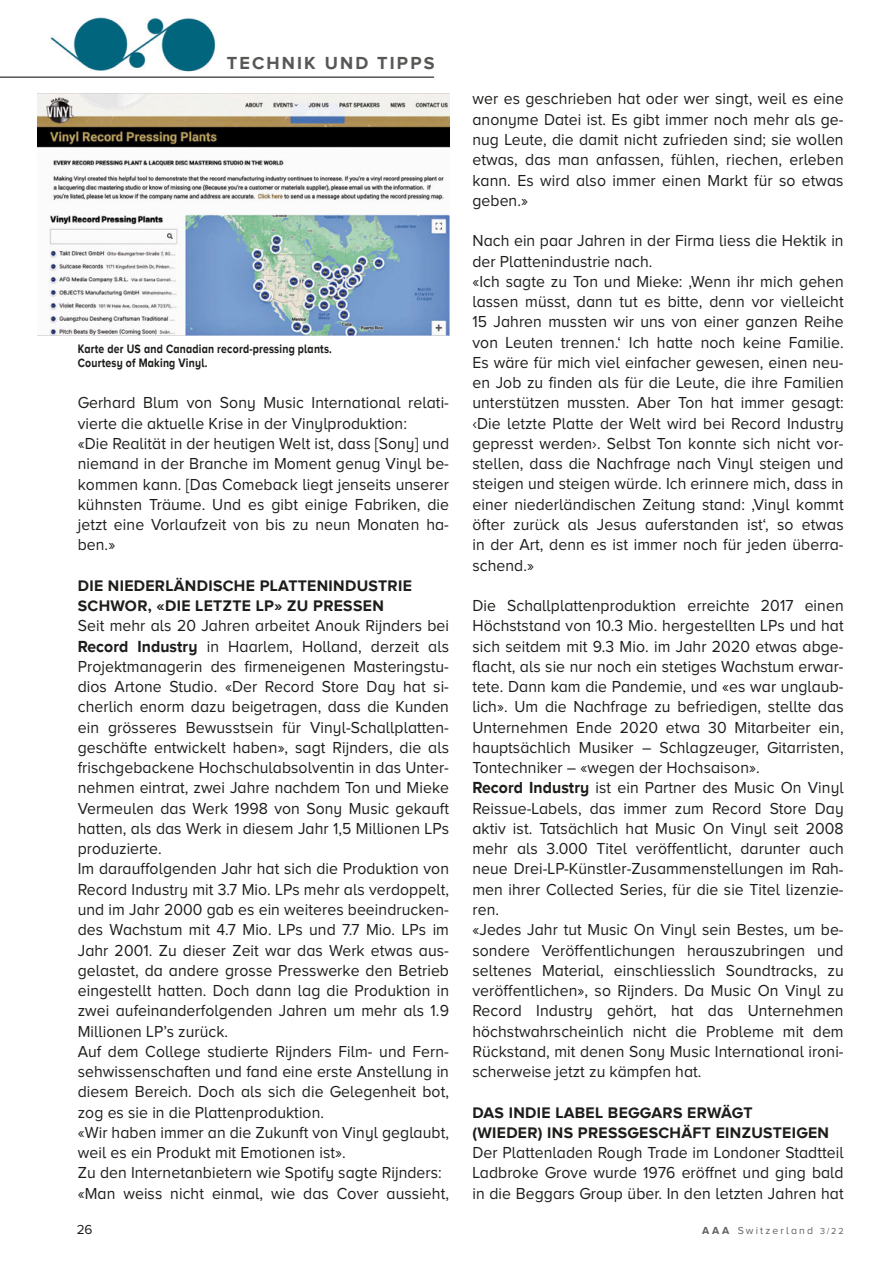
<style>
.page{position:relative;width:894px;height:1265px;background:#fff}
.page>*{position:absolute;margin:0;border:0;box-sizing:border-box;transform-origin:0 0}
.t1{font:700 18px "Proxima Nova A";letter-spacing:.12em;color:#575756}
.t2{font:16.5px/20.2px "Proxima Nova A";letter-spacing:.005em;color:#1d1d1b;scale:.95 1}
.t3{font:700 15.75px/20.2px "Proxima Nova A";letter-spacing:.02em;color:#1d1d1b}
.t4{font:13.5px "Proxima Nova A";color:#1d1d1b}
.t5{font:700 12.6px/13.5px "Proxima Nova A";letter-spacing:.02em;color:#1d1d1b;scale:.83 1}
.t6{font:10.5px "Proxima Nova A";letter-spacing:.2em;color:#646363}
.s1{font-weight:700}
.s2{font-size:9px}
</style>
<div class="page">
<hr style="left:0;top:77px;width:434px;height:1px;background:#000">
<img style="left:51px;top:17px;width:165px;height:55px">
<img style="left:38px;top:94px;width:411px;height:241px">
<p class="t1" style="left:227px;top:52px;width:209px">TECHNIK UND TIPPS</p>
<p class="t5" style="left:78px;top:342px;width:308px">Karte der US and Canadian record-pressing plants.<br>Courtesy of Making Vinyl.</p>
<p class="t2" style="left:78px;top:392px;width:392px">Gerhard Blum von Sony Music International relati&shy;vierte die aktuelle Krise in der Vinylproduktion:<br>«Die Realität in der heutigen Welt ist, dass [Sony] und niemand in der Branche im Moment genug Vinyl be&shy;kommen kann. [Das Comeback liegt jenseits unserer kühnsten Träume. Und es gibt einige Fabriken, die jetzt eine Vorlaufzeit von bis zu neun Monaten ha&shy;ben.»</p>
<p class="t3" style="left:78px;top:575px;width:335px">DIE NIEDERLÄNDISCHE PLATTENINDUSTRIE<br>SCHWOR, «DIE LETZTE LP» ZU PRESSEN</p>
<p class="t2" style="left:78px;top:615px;width:392px">Seit mehr als 20 Jahren arbeitet Anouk Rijnders bei <span class="s1">Record Industry</span> in Haarlem, Holland, derzeit als Projektmanagerin des firmeneigenen Masteringstu&shy;dios Artone Studio. «Der Record Store Day hat si&shy;cherlich enorm dazu beigetragen, dass die Kunden ein grösseres Bewusstsein für Vinyl-Schallplatten&shy;geschäfte entwickelt haben», sagt Rijnders, die als frischgebackene Hochschulabsolventin in das Unter&shy;nehmen eintrat, zwei Jahre nachdem Ton und Mieke Vermeulen das Werk 1998 von Sony Music gekauft hatten, als das Werk in diesem Jahr 1,5 Millionen LPs produzierte.<br>Im darauffolgenden Jahr hat sich die Produktion von Record Industry mit 3.7 Mio. LPs mehr als verdoppelt, und im Jahr 2000 gab es ein weiteres beeindrucken&shy;des Wachstum mit 4.7 Mio. LPs und 7.7 Mio. LPs im Jahr 2001. Zu dieser Zeit war das Werk etwas aus&shy;gelastet, da andere grosse Presswerke den Betrieb eingestellt hatten. Doch dann lag die Produktion in zwei aufeinanderfolgenden Jahren um mehr als 1.9<br>Millionen LP’s zurück.<br>Auf dem College studierte Rijnders Film- und Fern&shy;sehwissenschaften und fand eine erste Anstellung in diesem Bereich. Doch als sich die Gelegenheit bot, zog es sie in die Plattenproduktion.<br>«Wir haben immer an die Zukunft von Vinyl geglaubt, weil es ein Produkt mit Emotionen ist».<br>Zu den Internetanbietern wie Spotify sagte Rijnders: «Man weiss nicht einmal, wie das Cover aussieht,</p>
<p class="t2" style="left:472px;top:89px;width:392px;text-align:justify">wer es geschrieben hat oder wer singt, weil es eine anonyme Datei ist. Es gibt immer noch mehr als ge&shy;nug Leute, die damit nicht zufrieden sind; sie wollen etwas, das man anfassen, fühlen, riechen, erleben kann. Es wird also immer einen Markt für so etwas geben.»</p>
<p class="t2" style="left:472px;top:230px;width:392px">Nach ein paar Jahren in der Firma liess die Hektik in der Plattenindustrie nach.<br>«Ich sagte zu Ton und Mieke: ‚Wenn ihr mich gehen lassen müsst, dann tut es bitte, denn vor vielleicht 15 Jahren mussten wir uns von einer ganzen Reihe von Leuten trennen.‘ Ich hatte noch keine Familie.<br>Es wäre für mich viel einfacher gewesen, einen neu&shy;en Job zu finden als für die Leute, die ihre Familien unterstützen mussten. Aber Ton hat immer gesagt: ‹Die letzte Platte der Welt wird bei Record Industry gepresst werden›. Selbst Ton konnte sich nicht vor&shy;stellen, dass die Nachfrage nach Vinyl steigen und steigen und steigen würde. Ich erinnere mich, dass in einer niederländischen Zeitung stand: ‚Vinyl kommt öfter zurück als Jesus auferstanden ist‘, so etwas in der Art, denn es ist immer noch für jeden überra&shy;schend.»</p>
<p class="t2" style="left:472px;top:595px;width:392px">Die Schallplattenproduktion erreichte 2017 einen Höchststand von 10.3 Mio. hergestellten LPs und hat sich seitdem mit 9.3 Mio. im Jahr 2020 etwas abge&shy;flacht, als sie nur noch ein stetiges Wachstum erwar&shy;tete. Dann kam die Pandemie, und «es war unglaub&shy;lich». Um die Nachfrage zu befriedigen, stellte das Unternehmen Ende 2020 etwa 30 Mitarbeiter ein, hauptsächlich Musiker – Schlagzeuger, Gitarristen, Tontechniker – «wegen der Hochsaison».<br><span class="s1">Record Industry</span> ist ein Partner des Music On Vinyl Reissue-Labels, das immer zum Record Store Day aktiv ist. Tatsächlich hat Music On Vinyl seit 2008 mehr als 3.000 Titel veröffentlicht, darunter auch neue Drei-LP-Künstler-Zusammenstellungen im Rah&shy;men ihrer Collected Series, für die sie Titel lizenzie&shy;ren.<br>«Jedes Jahr tut Music On Vinyl sein Bestes, um be&shy;sondere Veröffentlichungen herauszubringen und seltenes Material, einschliesslich Soundtracks, zu veröffentlichen», so Rijnders. Da Music On Vinyl zu Record Industry gehört, hat das Unternehmen höchstwahrscheinlich nicht die Probleme mit dem Rückstand, mit denen Sony Music International ironi&shy;scherweise jetzt zu kämpfen hat.</p>
<p class="t3" style="left:472px;top:1102px;width:358px">DAS INDIE LABEL BEGGARS ERWÄGT<br>(WIEDER) INS PRESSGESCHÄFT EINZUSTEIGEN</p>
<p class="t2" style="left:472px;top:1142px;width:392px;text-align:justify">Der Plattenladen Rough Trade im Londoner Stadtteil Ladbroke Grove wurde 1976 eröffnet und ging bald in die Beggars Group über. In den letzten Jahren hat</p>
<p class="t4" style="left:77px;top:1221px;width:17px">26</p>
<p class="t6" style="left:702px;top:1224px;width:143px"><span class="s1">AAA</span> Switzerland <span class="s2">3/22</span></p>
</div>
